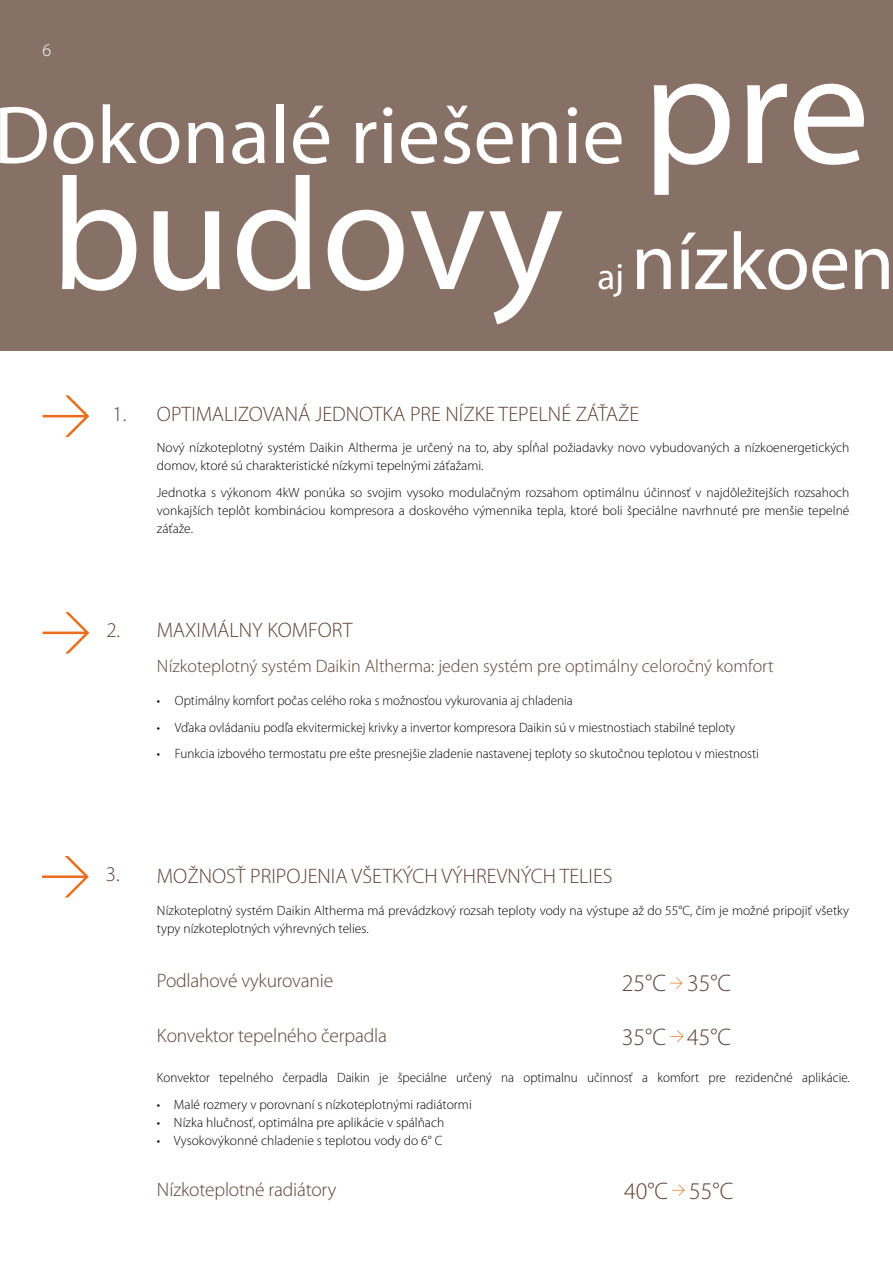
<style>
.page{position:relative;width:893px;height:1263px;background:#fff}
.page>*{position:absolute;margin:0;border:0;box-sizing:border-box;transform-origin:0 0}
.t1{font:160.65px "Myriad Pro";color:#fff}
.t2{font:82.8px "Myriad Pro";color:#fff}
.t3{font:81.45px "Myriad Pro";letter-spacing:-.01em;color:#fff}
.t4{font:300 24px "Myriad Pro";color:#5c4236}
.t5{font:300 21px "Myriad Pro";color:#5c4236}
.t6{font:300 19.5px "Myriad Pro";letter-spacing:-.01em;color:#5c4236}
.t7{font:300 18px "Myriad Pro";color:#5c4236}
.t8{font:300 18px "Myriad Pro";color:#fff}
.t9{font:300 13.5px/18px "Myriad Pro";color:#000}
.s1{font-size:160.65px}
.s2{font-size:37.05px}
</style>
<div class="page">
<div style="left:0;top:0;width:893px;height:351px;background:#877065"></div>
<svg style="left:43px;top:395px;width:46px;height:42px"></svg>
<svg style="left:43px;top:612px;width:46px;height:42px"></svg>
<svg style="left:42px;top:856px;width:47px;height:41px"></svg>
<svg style="left:670px;top:978px;width:12px;height:10px"></svg>
<svg style="left:670px;top:1030px;width:13px;height:12px"></svg>
<svg style="left:672px;top:1184px;width:13px;height:12px"></svg>
<h3 class="t8" style="left:43px;top:40px;width:10px">6</h3>
<h2 class="t2" style="left:-6px;top:84px;width:878px">Dokonalé riešenie <span class="s1">pre</span></h2>
<h1 class="t1" style="left:51px;top:136px;width:514px">budovy</h1>
<h3 class="t3" style="left:598px;top:211px;width:298px"><span class="s2">aj</span> nízkoen</h3>
<h3 class="t5" style="left:113px;top:402px;width:528px">1. OPTIMALIZOVANÁ JEDNOTKA PRE NÍZKE TEPELNÉ ZÁŤAŽE</h3>
<p class="t9" style="left:157px;top:439px;width:694px">Nový nízkoteplotný systém Daikin Altherma je určený na to, aby spĺňal požiadavky novo vybudovaných a nízkoenergetických domov, ktoré sú charakteristické nízkymi tepelnými záťažami.</p>
<p class="t9" style="left:157px;top:483px;width:694px;text-align:justify">Jednotka s výkonom 4kW ponúka so svojim vysoko modulačným rozsahom optimálnu účinnosť v najdôležitejších rozsahoch vonkajších teplôt kombináciou kompresora a doskového výmennika tepla, ktoré boli špeciálne navrhnuté pre menšie tepelné záťaže.</p>
<h3 class="t5" style="left:106px;top:619px;width:248px">2. MAXIMÁLNY KOMFORT</h3>
<h3 class="t7" style="left:157px;top:656px;width:618px">Nízkoteplotný systém Daikin Altherma: jeden systém pre optimálny celoročný komfort</h3>
<p class="t9" style="left:157px;top:692px;width:417px">• Optimálny komfort počas celého roka s možnosťou vykurovania aj chladenia</p>
<p class="t9" style="left:157px;top:719px;width:580px">• Vďaka ovládaniu podľa ekvitermickej krivky a invertor kompresora Daikin sú v miestnostiach stabilné teploty</p>
<p class="t9" style="left:157px;top:745px;width:603px">• Funkcia izbového termostatu pre ešte presnejšie zladenie nastavenej teploty so skutočnou teplotou v miestnosti</p>
<h3 class="t5" style="left:106px;top:864px;width:508px">3. MOŽNOSŤ PRIPOJENIA VŠETKÝCH VÝHREVNÝCH TELIES</h3>
<p class="t9" style="left:157px;top:901px;width:694px">Nízkoteplotný systém Daikin Altherma má prevádzkový rozsah teploty vody na výstupe až do 55°C, čím je možné pripojiť všetky typy nízkoteplotných výhrevných telies.</p>
<h3 class="t6" style="left:157px;top:970px;width:178px">Podlahové vykurovanie</h3>
<h3 class="t4" style="left:622px;top:969px;width:111px">25°C 35°C</h3>
<h3 class="t6" style="left:157px;top:1025px;width:231px">Konvektor tepelného čerpadla</h3>
<h3 class="t4" style="left:622px;top:1024px;width:111px">35°C 45°C</h3>
<p class="t9" style="left:157px;top:1069px;width:694px">Konvektor tepelného čerpadla Daikin je špeciálne určený na optimalnu učinnosť a komfort pre rezidenčné aplikácie.</p>
<p class="t9" style="left:157px;top:1095px;width:316px">• Malé rozmery v porovnaní s nízkoteplotnými radiátormi</p>
<p class="t9" style="left:157px;top:1113px;width:289px">• Nízka hlučnosť, optimálna pre aplikácie v spálňach</p>
<p class="t9" style="left:157px;top:1131px;width:287px">• Vysokovýkonné chladenie s teplotou vody do 6° C</p>
<h3 class="t6" style="left:157px;top:1178px;width:181px">Nízkoteplotné radiátory</h3>
<h3 class="t4" style="left:624px;top:1178px;width:111px">40°C 55°C</h3>
</div>
